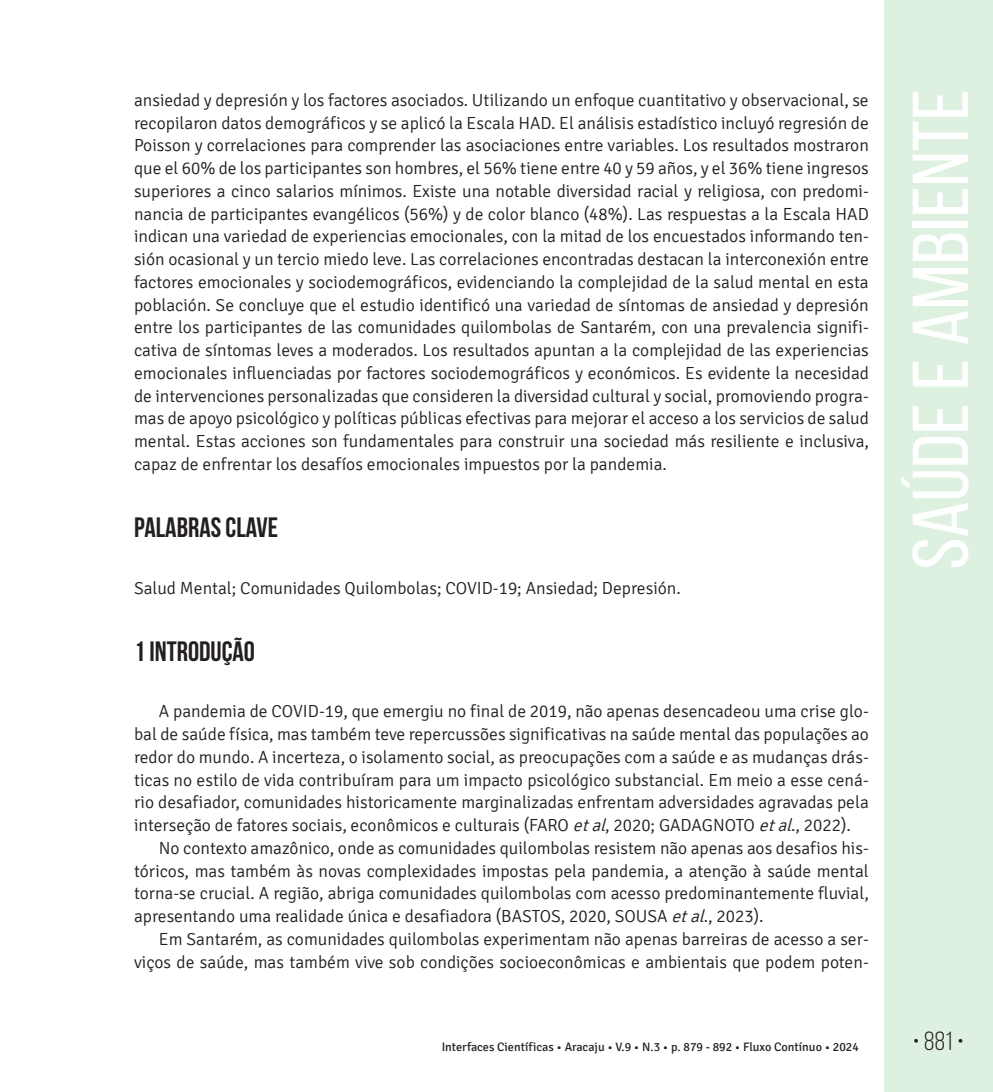
<style>
.page{position:relative;width:993px;height:1092px;background:#fff}
.page>*{position:absolute;margin:0;border:0;box-sizing:border-box;transform-origin:0 0}
.t1{font:78.75px "Bebas Neue";color:#fff;scale:1.09 1}
.Título_1{font:700 28px "Bebas Neue";color:#231f20}
.t2{font:26.25px "Bebas Neue";color:#231f20}
.TEXTO{font:300 17.5px/22.8px "Signika";color:#231f20;text-align:justify}
.t3{font:12.25px "Signika";color:#231f20}
.s1{font-style:italic}
</style>
<div class="page">
<div style="left:883px;top:0;width:109px;height:1091px;background:#def1e0"></div>
<p class="TEXTO" style="left:134px;top:89px;width:736px">ansiedad y depresión y los factores asociados. Utilizando un enfoque cuantitativo y observacional, se recopilaron datos demográficos y se aplicó la Escala HAD. El análisis estadístico incluyó regresión de Poisson y correlaciones para comprender las asociaciones entre variables. Los resultados mostraron que el 60% de los participantes son hombres, el 56% tiene entre 40 y 59 años, y el 36% tiene ingresos superiores a cinco salarios mínimos. Existe una notable diversidad racial y religiosa, con predomi&shy;nancia de participantes evangélicos (56%) y de color blanco (48%). Las respuestas a la Escala HAD indican una variedad de experiencias emocionales, con la mitad de los encuestados informando ten&shy;sión ocasional y un tercio miedo leve. Las correlaciones encontradas destacan la interconexión entre factores emocionales y sociodemográficos, evidenciando la complejidad de la salud mental en esta población. Se concluye que el estudio identificó una variedad de síntomas de ansiedad y depresión entre los participantes de las comunidades quilombolas de Santarém, con una prevalencia signifi&shy;cativa de síntomas leves a moderados. Los resultados apuntan a la complejidad de las experiencias emocionales influenciadas por factores sociodemográficos y económicos. Es evidente la necesidad de intervenciones personalizadas que consideren la diversidad cultural y social, promoviendo progra&shy;mas de apoyo psicológico y políticas públicas efectivas para mejorar el acceso a los servicios de salud mental. Estas acciones son fundamentales para construir una sociedad más resiliente e inclusiva, capaz de enfrentar los desafíos emocionales impuestos por la pandemia.</p>
<p class="Título_1" style="left:134px;top:512px;width:146px">PALABRAS CLAVE</p>
<p class="TEXTO" style="left:134px;top:576px;width:548px">Salud Mental; Comunidades Quilombolas; COVID-19; Ansiedad; Depresión.</p>
<p class="Título_1" style="left:134px;top:635px;width:122px">1 INTRODUÇÃO</p>
<p class="TEXTO" style="left:134px;top:700px;width:736px;text-indent:25px">A pandemia de COVID-19, que emergiu no final de 2019, não apenas desencadeou uma crise glo&shy;bal de saúde física, mas também teve repercussões significativas na saúde mental das populações ao redor do mundo. A incerteza, o isolamento social, as preocupações com a saúde e as mudanças drás&shy;ticas no estilo de vida contribuíram para um impacto psicológico substancial. Em meio a esse cená&shy;rio desafiador, comunidades historicamente marginalizadas enfrentam adversidades agravadas pela interseção de fatores sociais, econômicos e culturais (FARO <span class="s1">etal</span>, 2020; GADAGNOTO <span class="s1">etal</span>., 2022).</p>
<p class="TEXTO" style="left:134px;top:836px;width:736px;text-indent:25px">No contexto amazônico, onde as comunidades quilombolas resistem não apenas aos desafios his&shy;tóricos, mas também às novas complexidades impostas pela pandemia, a atenção à saúde mental torna-se crucial. A região, abriga comunidades quilombolas com acesso predominantemente fluvial, apresentando uma realidade única e desafiadora (BASTOS, 2020, SOUSA <span class="s1">etal</span>., 2023).</p>
<p class="TEXTO" style="left:134px;top:927px;width:736px;text-align:right">Em Santarém, as comunidades quilombolas experimentam não apenas barreiras de acesso a ser&shy;viços de saúde, mas também vive sob condições socioeconômicas e ambientais que podem poten-</p>
<h1 class="t1" style="left:897px;top:569px;width:442px;rotate:-90deg">Saúde e Ambiente</h1>
<p class="t3" style="left:441px;top:1040px;width:418px">Interfaces Científicas • Aracaju • V.9 • N.3 • p. 879 - 892 • Fluxo Contínuo • 2024</p>
<h3 class="t2" style="left:912px;top:1026px;width:53px">• 881 •</h3>
</div>
